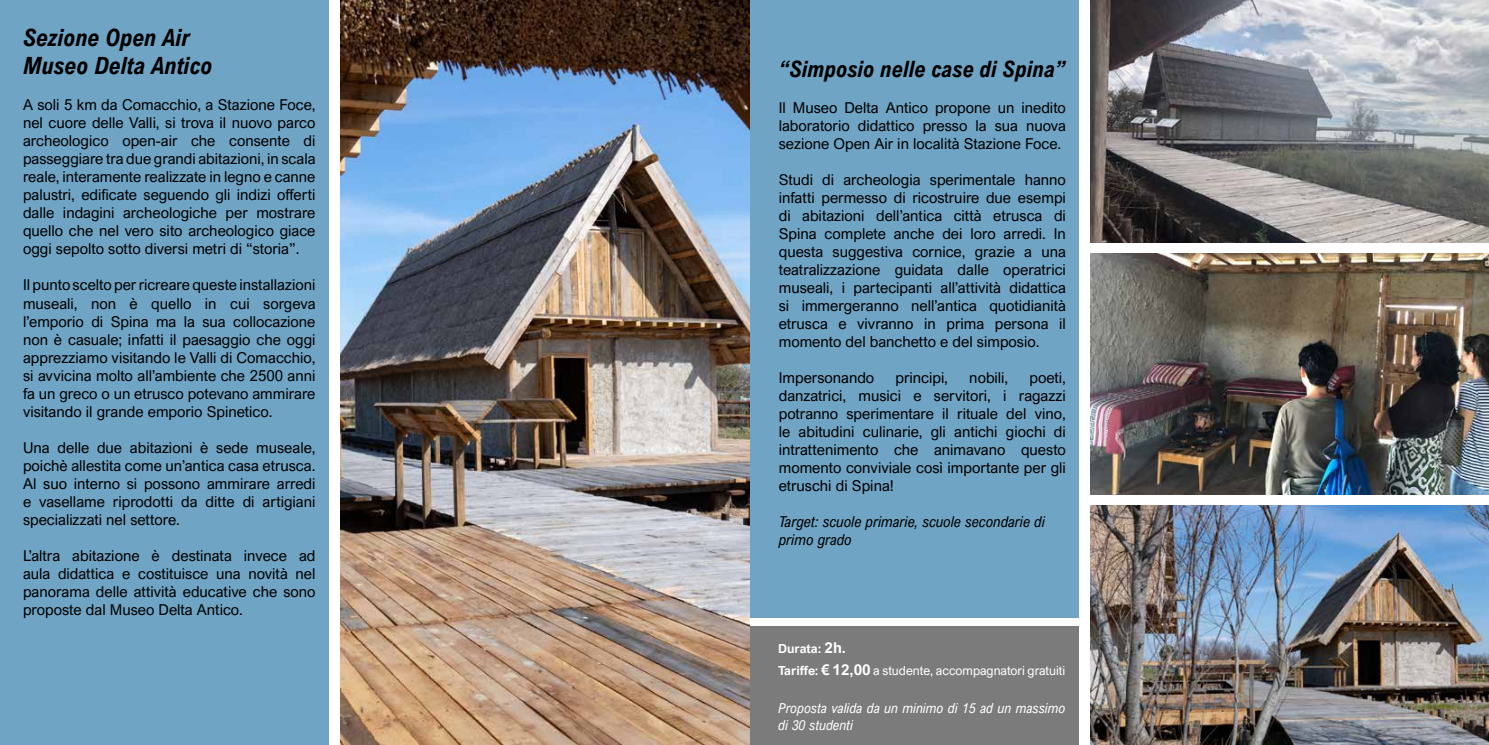
<style>
.page{position:relative;width:1489px;height:745px;background:#fff}
.page>*{position:absolute;margin:0;border:0;box-sizing:border-box;transform-origin:0 0}
.t1{font:italic 700 23.75px/28.5px "Arial Nova Cond";color:#000}
.t2{font:italic 700 22.5px "Arial Nova Cond";color:#000}
.t3{font:15px/18px "Arial Nova";color:#000;text-align:justify}
.t4{font:italic 15px/18px "Arial Nova Cond";color:#000}
.t5{font:italic 13.75px/16.5px "Arial Nova Cond";color:#fff}
.t6{font:12.5px/21.5px "Arial Nova";color:#fff}
.s1{font-weight:700}
.s2{font-weight:700;font-size:15px}
</style>
<div class="page">
<div style="left:749px;top:625px;width:329px;height:119px;background:#7c7b7b"></div>
<div style="left:745px;top:0;width:333px;height:617px;background:#6fa4c4"></div>
<div style="left:0;top:0;width:328px;height:744px;background:#6fa4c4"></div>
<img style="left:340px;top:0;width:409px;height:744px">
<img style="left:1090px;top:0;width:398px;height:242px">
<img style="left:1090px;top:253px;width:398px;height:241px">
<img style="left:1090px;top:505px;width:398px;height:239px">
<h1 class="t1" style="left:23px;top:22px;width:191px">Sezione Open Air<br>Museo Delta Antico</h1>
<p class="t3" style="left:23px;top:96px;width:294px">A soli 5 km da Comacchio, a Stazione Foce, nel cuore delle Valli, si trova il nuovo parco archeologico open-air che consente di passeggiare tra due grandi abitazioni, in scala reale, interamente realizzate in legno e canne palustri, edificate seguendo gli indizi offerti dalle indagini archeologiche per mostrare quello che nel vero sito archeologico giace oggi sepolto sotto diversi metri di “storia”.</p>
<p class="t3" style="left:23px;top:276px;width:294px">Il punto scelto per ricreare queste installazioni museali, non è quello in cui sorgeva l’emporio di Spina ma la sua collocazione non è casuale; infatti il paesaggio che oggi apprezziamo visitando le Valli di Comacchio, si avvicina molto all’ambiente che 2500 anni fa un greco o un etrusco potevano ammirare visitando il grande emporio Spinetico.</p>
<p class="t3" style="left:23px;top:438px;width:294px">Una delle due abitazioni è sede museale, poichè allestita come un’antica casa etrusca.<br>Al suo interno si possono ammirare arredi e vasellame riprodotti da ditte di artigiani specializzati nel settore.</p>
<p class="t3" style="left:23px;top:546px;width:294px">L’altra abitazione è destinata invece ad aula didattica e costituisce una novità nel panorama delle attività educative che sono proposte dal Museo Delta Antico.</p>
<h2 class="t2" style="left:778px;top:55px;width:288px">“Simposio nelle case di Spina”</h2>
<p class="t3" style="left:778px;top:98px;width:289px">Il Museo Delta Antico propone un inedito laboratorio didattico presso la sua nuova sezione Open Air in località Stazione Foce.</p>
<p class="t3" style="left:778px;top:170px;width:289px">Studi di archeologia sperimentale hanno infatti permesso di ricostruire due esempi di abitazioni dell’antica città etrusca di Spina complete anche dei loro arredi. In questa suggestiva cornice, grazie a una teatralizzazione guidata dalle operatrici museali, i partecipanti all’attività didattica si immergeranno nell’antica quotidianità etrusca e vivranno in prima persona il momento del banchetto e del simposio.</p>
<p class="t3" style="left:778px;top:368px;width:97px">Impersonando</p>
<p class="t3" style="left:895px;top:368px;width:54px">principi,</p>
<p class="t3" style="left:969px;top:368px;width:40px">nobili,</p>
<p class="t3" style="left:778px;top:368px;width:289px;text-indent:251px">poeti, danzatrici, musici e servitori, i ragazzi potranno sperimentare il rituale del vino, le abitudini culinarie, gli antichi giochi di intrattenimento che animavano questo momento conviviale così importante per gli etruschi di Spina!</p>
<p class="t4" style="left:778px;top:512px;width:267px">Target: scuole primarie, scuole secondarie di primo grado</p>
<p class="t6" style="left:778px;top:637px;width:289px"><span class="s1">Durata:</span> <span class="s2">2h.<br></span><span class="s1">Tariffe:</span> <span class="s2">€ 12,00</span> a studente, accompagnatori gratuiti</p>
<p class="t5" style="left:778px;top:699px;width:289px">Proposta valida da un minimo di 15 ad un massimo di 30 studenti</p>
</div>
